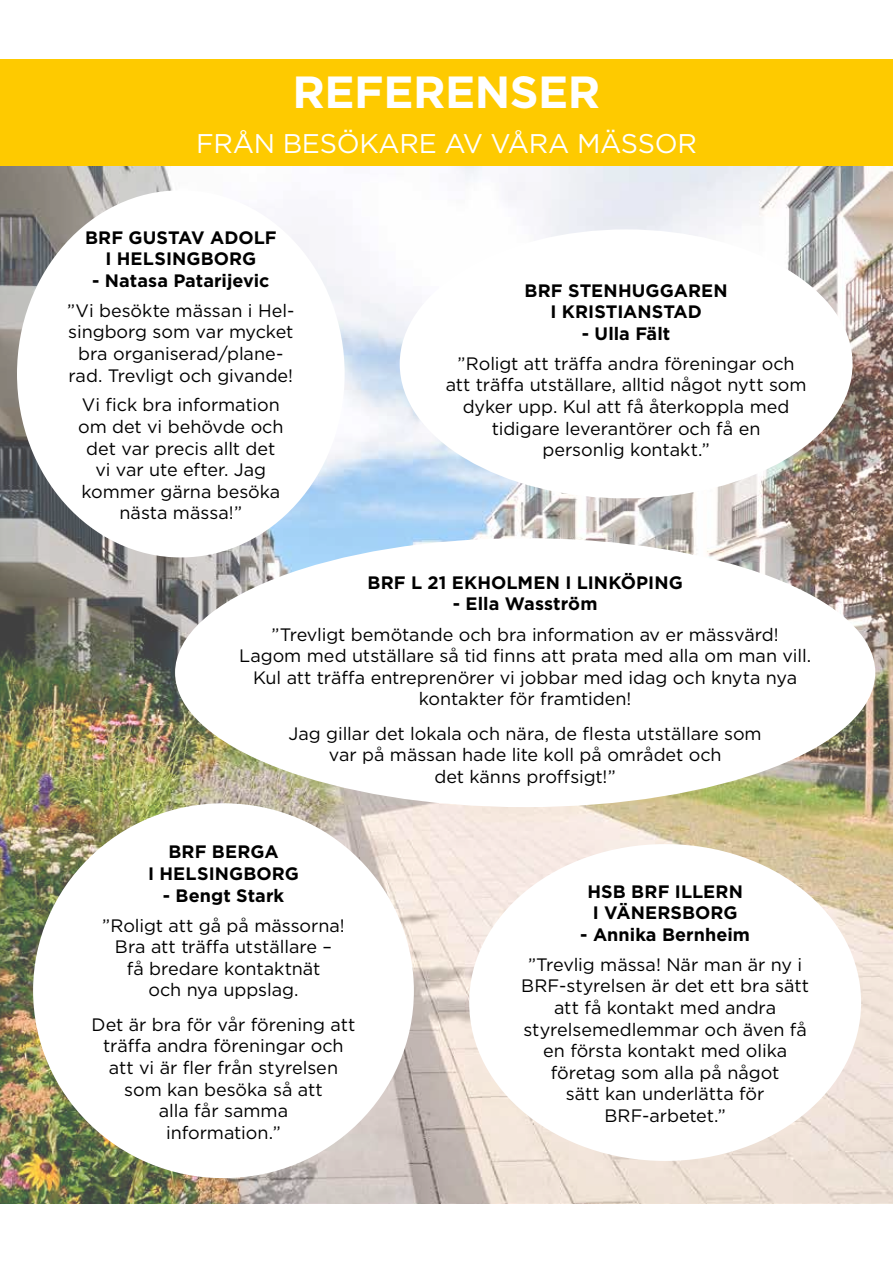
<style>
.page{position:relative;width:893px;height:1263px;background:#fff}
.page>*{position:absolute;margin:0;border:0;box-sizing:border-box;transform-origin:0 0}
.t1{font:700 45px "Gotham";letter-spacing:-.01em;color:#fff}
.t2{font:27px "Gotham";letter-spacing:-.01em;color:#fff}
.t3{font:18px/21.6px "Gotham";letter-spacing:-.005em;color:#000;text-align:center}
.t4{font:700 18px/21.6px "Gotham";letter-spacing:.005em;color:#000;text-align:center}
</style>
<div class="page">
<img style="left:0;top:166px;width:893px;height:1037px">
<div style="left:400px;top:229px;width:453px;height:269px;background:#fff;border-radius:50%"></div>
<div style="left:175px;top:538px;width:700px;height:269px;background:#fff;border-radius:50%"></div>
<div style="left:33px;top:803px;width:381px;height:375px;background:#fff;border-radius:50%"></div>
<div style="left:17px;top:190px;width:328px;height:367px;background:#fff;border-radius:50%"></div>
<div style="left:469px;top:844px;width:392px;height:317px;background:#fff;border-radius:50%"></div>
<div style="left:0;top:60px;width:893px;height:106px;background:#feca00"></div>
<h1 class="t1" style="left:292px;top:62px;width:310px">REFERENSER</h1>
<h2 class="t2" style="left:196px;top:126px;width:502px">FRÅN BESÖKARE AV VÅRA MÄSSOR</h2>
<p class="t4" style="left:85px;top:227px;width:193px">BRF GUSTAV ADOLF<br>I HELSINGBORG</p>
<p class="t4" style="left:92px;top:270px;width:179px">- Natasa Patarijevic</p>
<p class="t3" style="left:67px;top:299px;width:229px">”Vi besökte mässan i Hel&shy;singborg som var mycket bra organiserad/plane&shy;rad. Trevligt och givande!</p>
<p class="t3" style="left:78px;top:394px;width:207px">Vi fick bra information om det vi behövde och det var precis allt det vi var ute efter. Jag kommer gärna besöka nästa mässa!”</p>
<p class="t4" style="left:525px;top:280px;width:205px">BRF STENHUGGAREN<br>I KRISTIANSTAD</p>
<p class="t4" style="left:582px;top:323px;width:90px">- Ulla Fält</p>
<p class="t3" style="left:446px;top:352px;width:362px">”Roligt att träffa andra föreningar och att träffa utställare, alltid något nytt som dyker upp. Kul att få återkoppla med tidigare leverantörer och få en<br>personlig kontakt.”</p>
<p class="t4" style="left:367px;top:571px;width:317px">BRF L 21 EKHOLMEN I LINKÖPING</p>
<p class="t4" style="left:453px;top:593px;width:146px">- Ella Wasström</p>
<p class="t3" style="left:239px;top:623px;width:574px">”Trevligt bemötande och bra information av er mässvärd!<br>Lagom med utställare så tid finns att prata med alla om man vill.<br>Kul att träffa entreprenörer vi jobbar med idag och knyta nya kontakter för framtiden!</p>
<p class="t3" style="left:289px;top:722px;width:475px">Jag gillar det lokala och nära, de flesta utställare som var på mässan hade lite koll på området och<br>det känns proffsigt!”</p>
<p class="t4" style="left:148px;top:841px;width:153px">BRF BERGA<br>I HELSINGBORG</p>
<p class="t4" style="left:163px;top:884px;width:123px">- Bengt Stark</p>
<p class="t3" style="left:102px;top:914px;width:244px">”Roligt att gå på mässorna!<br>Bra att träffa utställare –<br>få bredare kontaktnät<br>och nya uppslag.</p>
<p class="t3" style="left:92px;top:1013px;width:265px">Det är bra för vår förening att träffa andra föreningar och att vi är fler från styrelsen som kan besöka så att<br>alla får samma<br>information.”</p>
<p class="t4" style="left:587px;top:880px;width:157px;text-align:left">HSB BRF ILLERN<br>I VÄNERSBORG</p>
<p class="t4" style="left:580px;top:924px;width:171px">- Annika Bernheim</p>
<p class="t3" style="left:521px;top:953px;width:289px">”Trevlig mässa! När man är ny i<br>BRF-styrelsen är det ett bra sätt att få kontakt med andra styrelsemedlemmar och även få en första kontakt med olika företag som alla på något<br>sätt kan underlätta för<br>BRF-arbetet.”</p>
</div>
